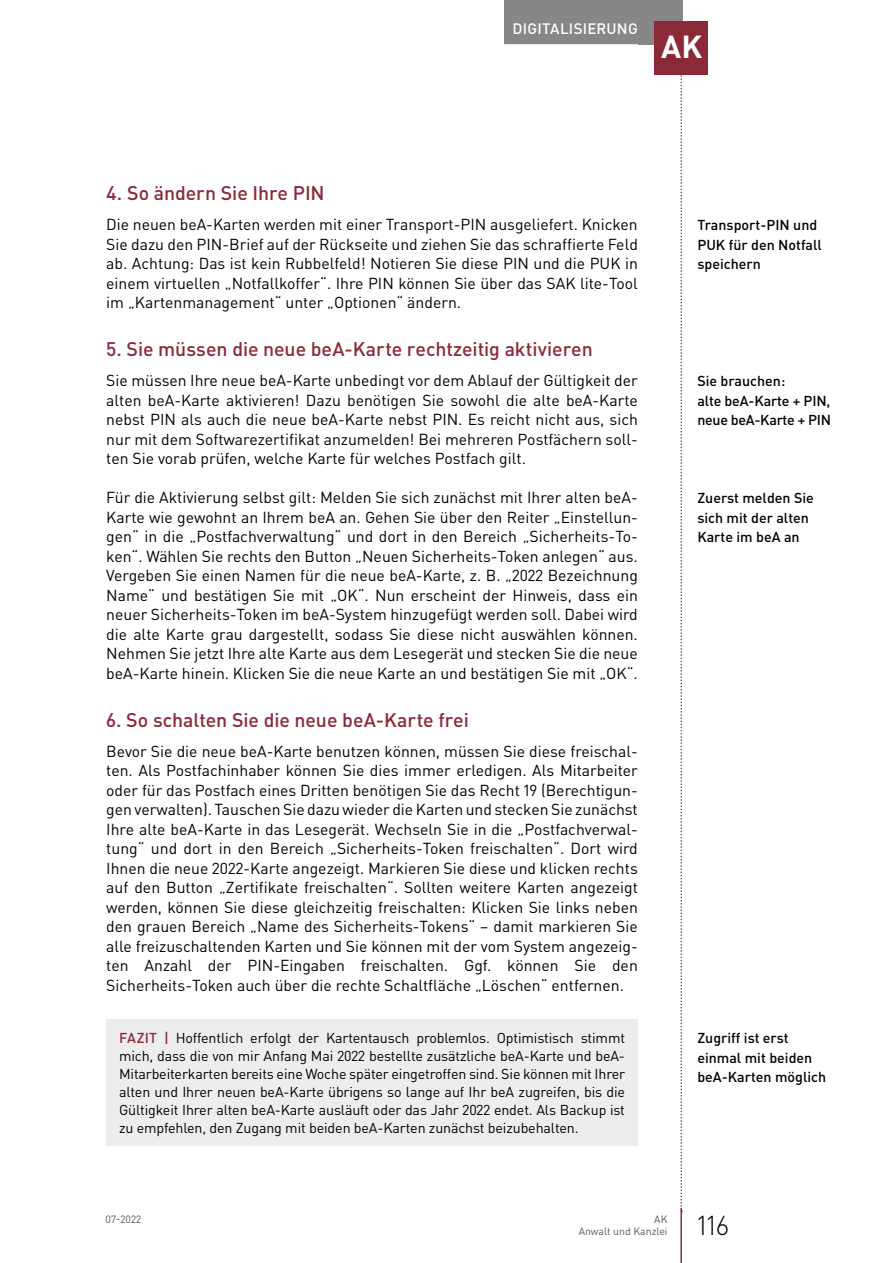
<style>
.page{position:relative;width:893px;height:1263px;background:#fff}
.page>*{position:absolute;margin:0;border:0;box-sizing:border-box;transform-origin:0 0}
.t1{font:700 31.5px "DIN Pro";color:#fff}
.t2{font:300 27px "DIN Pro";color:#000}
.t3{font:500 19.5px "DIN Pro";color:#8b2939}
.t4{font:15.75px/19.5px "DIN Pro";color:#000;text-align:justify}
.t5{font:500 15px "DIN Pro";letter-spacing:.015em;color:#fff}
.t6{font:14.25px/18px "DIN Pro";letter-spacing:-.01em;color:#000;text-align:justify}
.t7{font:500 14.25px/19.5px "DIN Pro";color:#000}
.t8{font:10.5px/12.8px "DIN Pro";color:#575756;text-align:right}
.s1{font-weight:500;color:#8b2939}
</style>
<div class="page">
<svg style="left:680px;top:74px;width:2px;height:1134px"></svg>
<div style="left:638px;top:0;width:44px;height:44px;background:#878787"></div>
<hr style="left:680px;top:1208px;width:2px;height:55px;background:#8b2939">
<div style="left:504px;top:0;width:142px;height:44px;background:#878787"></div>
<div style="left:655px;top:21px;width:53px;height:53px;background:#8b2939"></div>
<div style="left:106px;top:1019px;width:532px;height:126px;background:#ededed"></div>
<p class="t5" style="left:512px;top:18px;width:127px">Digitalisierung</p>
<h1 class="t1" style="left:661px;top:26px;width:43px">AK</h1>
<p class="t3" style="left:106px;top:180px;width:208px">4. So ändern Sie I hre PIN</p>
<p class="t4" style="left:106px;top:214px;width:533px">Die neuen beA-Karten werden mit einer Transport-PIN ausgeliefert. Knicken Sie dazu den PIN-Brief auf der Rückseite und ziehen Sie das schraffierte Feld ab. Achtung: Das ist kein Rubbelfeld! Notieren Sie diese PIN und die PUK in einem virtuellen „Notfallkoffer“. Ihre PIN können Sie über das SAK lite-Tool im „Kartenmanagement“ unter „Optionen“ ändern.</p>
<p class="t3" style="left:106px;top:336px;width:488px">5. Sie müssen die neue beA-Karte rechtzeitig aktivieren</p>
<p class="t4" style="left:106px;top:370px;width:533px">Sie müssen Ihre neue beA-Karte unbedingt vor dem Ablauf der Gültigkeit der alten beA-Karte aktivieren! Dazu benötigen Sie sowohl die alte beA-Karte nebst PIN als auch die neue beA-Karte nebst PIN. Es reicht nicht aus, sich nur mit dem Softwarezertifikat anzumelden! Bei mehreren Postfächern soll&shy;ten Sie vorab prüfen, welche Karte für welches Postfach gilt.</p>
<p class="t4" style="left:106px;top:487px;width:533px">Für die Aktivierung selbst gilt: Melden Sie sich zunächst mit Ihrer alten beA-Karte wie gewohnt an Ihrem beA an. Gehen Sie über den Reiter „Einstellun&shy;gen“ in die „Postfachverwaltung“ und dort in den Bereich „Sicherheits-To&shy;ken“. Wählen Sie rechts den Button „Neuen Sicherheits-Token anlegen“ aus.<br>Vergeben Sie einen Namen für die neue beA-Karte, z. B. „2022 Bezeichnung Name“ und bestätigen Sie mit „OK“. Nun erscheint der Hinweis, dass ein neuer Sicherheits-Token im beA-System hinzugefügt werden soll. Dabei wird die alte Karte grau dargestellt, sodass Sie diese nicht auswählen können.<br>Nehmen Sie jetzt Ihre alte Karte aus dem Lesegerät und stecken Sie die neue beA-Karte hinein. Klicken Sie die neue Karte an und bestätigen Sie mit „OK“.</p>
<p class="t3" style="left:106px;top:707px;width:364px">6. So schalten Sie die neue beA-Karte frei</p>
<p class="t4" style="left:106px;top:741px;width:533px">Bevor Sie die neue beA-Karte benutzen können, müssen Sie diese freischal&shy;ten. Als Postfachinhaber können Sie dies immer erledigen. Als Mitarbeiter oder für das Postfach eines Dritten benötigen Sie das Recht 19 (Berechtigun&shy;gen verwalten). Tauschen Sie dazu wieder die Karten und stecken Sie zunächst Ihre alte beA-Karte in das Lesegerät. Wechseln Sie in die „Postfachverwal&shy;tung“ und dort in den Bereich „Sicherheits-Token freischalten“. Dort wird Ihnen die neue 2022-Karte angezeigt. Markieren Sie diese und klicken rechts auf den Button „Zertifikate freischalten“. Sollten weitere Karten angezeigt werden, können Sie diese gleichzeitig freischalten: Klicken Sie links neben den grauen Bereich „Name des Sicherheits-Tokens“ – damit markieren Sie alle freizuschaltenden Karten und Sie können mit der vom System angezeig&shy;ten Anzahl der PIN-Eingaben freischalten. Ggf. können Sie den Sicherheits-Token auch über die rechte Schaltfläche „Löschen“ entfernen.</p>
<p class="t6" style="left:119px;top:1028px;width:508px"><span class="s1">FAZIT |</span> Hoffentlich erfolgt der Kartentausch problemlos. Optimistisch stimmt mich, dass die von mir Anfang Mai 2022 bestellte zusätzliche beA-Karte und beA-Mitarbeiterkarten bereits eine Woche später eingetroffen sind. Sie können mit Ihrer alten und Ihrer neuen beA-Karte übrigens so lange auf Ihr beA zugreifen, bis die Gültigkeit Ihrer alten beA-Karte ausläuft oder das Jahr 2022 endet. Als Backup ist zu empfehlen, den Zugang mit beiden beA-Karten zunächst beizubehalten.</p>
<p class="t7" style="left:697px;top:215px;width:126px">Transport-PIN und<br>PU K für den Notfall speichern</p>
<p class="t7" style="left:697px;top:371px;width:135px">Sie brauchen:<br>alte beA-Karte + PIN , neue beA-Karte + PIN</p>
<p class="t7" style="left:697px;top:488px;width:118px">Zuerst melden Sie sich mit der alten<br>Karte im beA an</p>
<p class="t7" style="left:697px;top:1028px;width:130px">Zugriff ist erst einmal mit beiden beA-Karten möglich</p>
<p class="t8" style="left:106px;top:1212px;width:37px">07-2022</p>
<p class="t8" style="left:579px;top:1212px;width:90px">AK<br>Anwalt und Kanzlei</p>
<h2 class="t2" style="left:697px;top:1207px;width:33px">116</h2>
</div>
